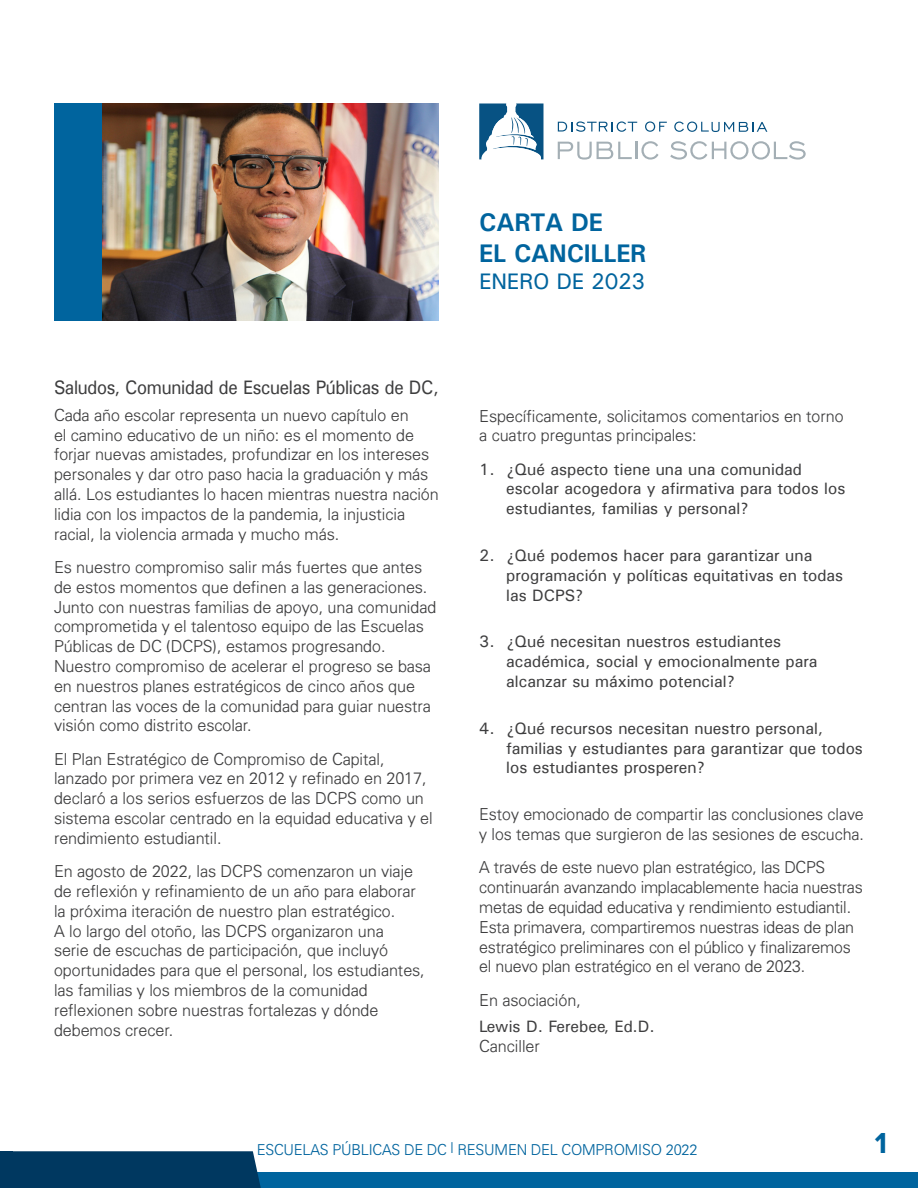
<style>
.page{position:relative;width:918px;height:1188px;background:#fff}
.page>*{position:absolute;margin:0;border:0;box-sizing:border-box;transform-origin:0 0}
.t1{font:700 30px "Proxima Nova";color:#00649e}
.t2{font:700 25.5px "Univers";letter-spacing:-.01em;color:#00649e}
.t3{font:22.5px "Univers";letter-spacing:-.01em;color:#00649e}
.t4{font:19.5px "Univers";letter-spacing:-.02em;color:#3e3e3f;scale:.9 1}
.t5{font:300 16.5px/19.8px "Univers";color:#3e3e3f}
.t6{font:16.5px/19.8px "Univers";color:#3e3e3f}
.t7{font:300 15px "Univers";letter-spacing:-.01em;color:#00649e}
</style>
<div class="page">
<div style="left:0;top:1172px;width:918px;height:16px;background:#00649e"></div>
<div style="left:0;top:1151px;width:261px;height:37px;background:#003860"></div>
<div style="left:54px;top:103px;width:385px;height:218px;background:#00649e"></div>
<img style="left:103px;top:103px;width:336px;height:218px">
<svg style="left:479px;top:104px;width:64px;height:55px"></svg>
<svg style="left:558px;top:121px;width:79px;height:11px"></svg>
<svg style="left:645px;top:121px;width:22px;height:11px"></svg>
<svg style="left:674px;top:122px;width:93px;height:10px"></svg>
<svg style="left:558px;top:141px;width:101px;height:19px"></svg>
<svg style="left:670px;top:141px;width:136px;height:19px"></svg>
<p class="t4" style="left:54px;top:375px;width:429px">Saludos, Comunidad de Escuelas Públicas de DC,</p>
<p class="t5" style="left:54px;top:405px;width:386px">Cada año escolar representa un nuevo capítulo en<br>el camino educativo de un niño: es el momento de forjar nuevas amistades, profundizar en los intereses personales y dar otro paso hacia la graduación y más allá. Los estudiantes lo hacen mientras nuestra nación lidia con los impactos de la pandemia, la injusticia racial, la violencia armada y mucho más.</p>
<p class="t5" style="left:54px;top:557px;width:384px">Es nuestro compromiso salir más fuertes que antes de estos momentos que definen a las generaciones.<br>Junto con nuestras familias de apoyo, una comunidad comprometida y el talentoso equipo de las Escuelas Públicas de DC (DCPS), estamos progresando.<br>Nuestro compromiso de acelerar el progreso se basa en nuestros planes estratégicos de cinco años que centran las voces de la comunidad para guiar nuestra visión como distrito escolar.</p>
<p class="t5" style="left:54px;top:748px;width:380px">El Plan Estratégico de Compromiso de Capital, lanzado por primera vez en 2012 y refinado en 2017, declaró a los serios esfuerzos de las DCPS como un sistema escolar centrado en la equidad educativa y el rendimiento estudiantil.</p>
<p class="t5" style="left:54px;top:861px;width:372px">En agosto de 2022, las DCPS comenzaron un viaje de reflexión y refinamiento de un año para elaborar la próxima iteración de nuestro plan estratégico.<br>A lo largo del otoño, las DCPS organizaron una<br>serie de escuchas de participación, que incluyó oportunidades para que el personal, los estudiantes, las familias y los miembros de la comunidad reflexionen sobre nuestras fortalezas y dónde debemos crecer.</p>
<p class="t2" style="left:479px;top:206px;width:125px">CARTA DE</p>
<p class="t2" style="left:479px;top:237px;width:169px">EL CANCILLER</p>
<p class="t3" style="left:479px;top:267px;width:168px">ENERO DE 2023</p>
<p class="t5" style="left:479px;top:405px;width:366px">Específicamente, solicitamos comentarios en torno a cuatro preguntas principales:</p>
<p class="t6" style="left:506px;top:459px;width:341px;text-indent:-27px">1. ¿Qué aspecto tiene una una comunidad escolar acogedora y afirmativa para todos los estudiantes, familias y personal?</p>
<p class="t6" style="left:506px;top:545px;width:339px;text-indent:-27px">2. ¿Qué podemos hacer para garantizar una programación y políticas equitativas en todas las DCPS?</p>
<p class="t6" style="left:506px;top:632px;width:313px;text-indent:-27px">3. ¿Qué necesitan nuestros estudiantes académica, social y emocionalmente para alcanzar su máximo potencial?</p>
<p class="t6" style="left:506px;top:718px;width:358px;text-indent:-27px">4. ¿Qué recursos necesitan nuestro personal, familias y estudiantes para garantizar que todos los estudiantes prosperen?</p>
<p class="t5" style="left:479px;top:804px;width:386px">Estoy emocionado de compartir las conclusiones clave y los temas que surgieron de las sesiones de escucha.</p>
<p class="t5" style="left:479px;top:857px;width:385px">A través de este nuevo plan estratégico, las DCPS continuarán avanzando implacablemente hacia nuestras metas de equidad educativa y rendimiento estudiantil.<br>Esta primavera, compartiremos nuestras ideas de plan estratégico preliminares con el público y finalizaremos el nuevo plan estratégico en el verano de 2023.</p>
<p class="t5" style="left:479px;top:989px;width:103px">En asociación,</p>
<p class="t6" style="left:479px;top:1016px;width:177px">Lewis D. Ferebee, Ed.D.</p>
<p class="t5" style="left:479px;top:1036px;width:62px">Canciller</p>
<p class="t7" style="left:257px;top:1141px;width:442px">ESCUELAS PÚBLICAS DE DC | RESUMEN DEL COMPROMISO 2022</p>
<p class="t1" style="left:875px;top:1121px;width:14px">1</p>
</div>
